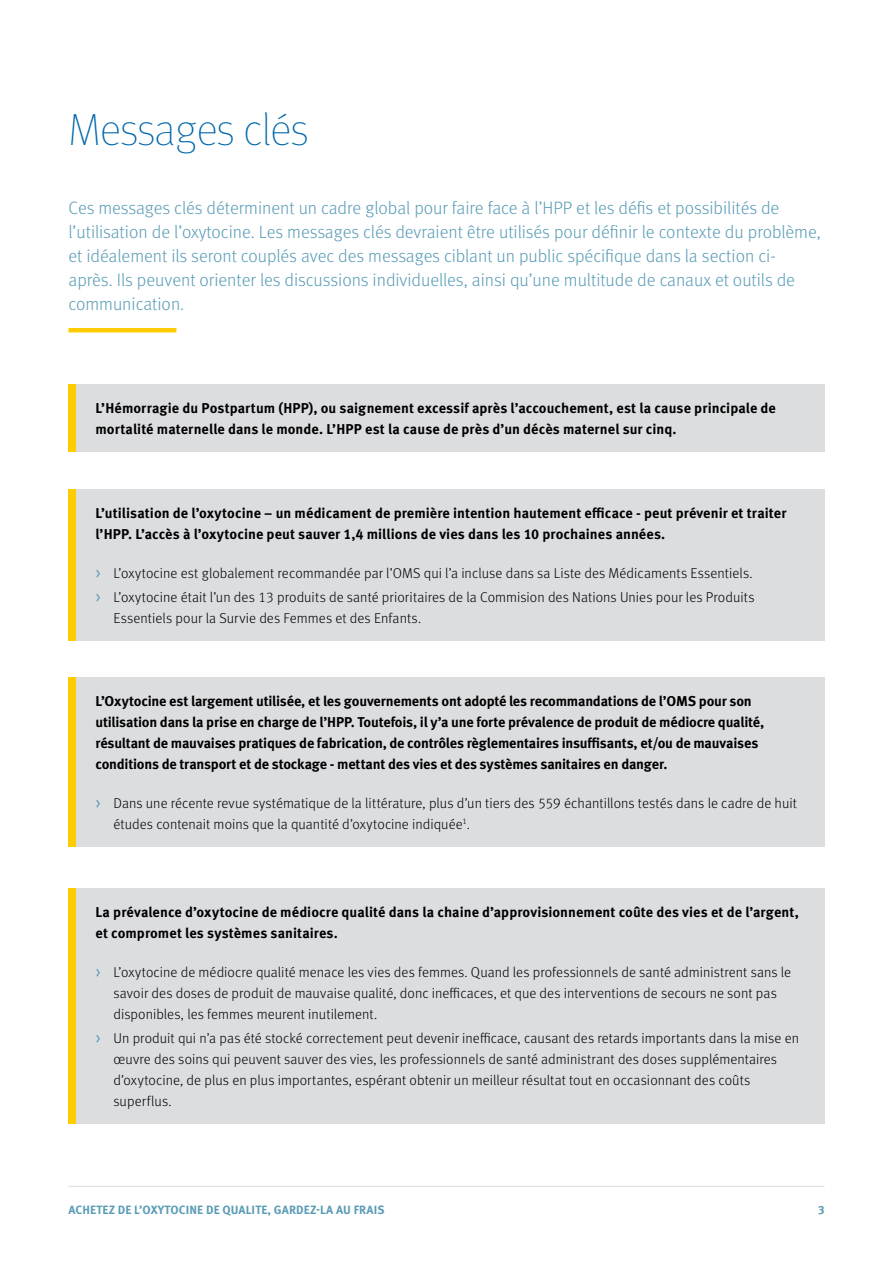
<style>
.page{position:relative;width:893px;height:1263px;background:#fff}
.page>*{position:absolute;margin:0;border:0;box-sizing:border-box;transform-origin:0 0}
.Title_Headline{font:100 45px "Meta OT";letter-spacing:-.015em;color:#0067aa}
.Intro{font:300 18px/24px "Meta OT";color:#5a9cb6}
.t1{font:300 14.25px/21px "Meta OT";letter-spacing:.005em;color:#000001}
.Copytext{font:700 14.25px/21px "Meta OT";color:#000001}
.t2{font:700 12px "Meta OT";letter-spacing:.01em;color:#5a9cb6}
.s1{font-family:"Meta OT Norm";font-weight:400;font-size:18px;color:#5a9cb6}
</style>
<div class="page">
<hr style="left:68px;top:1186px;width:756px;height:1px;background:#dcdddf">
<hr style="left:68px;top:328px;width:108px;height:4px;background:#fc0">
<div style="left:68px;top:384px;width:756px;height:68px;background:#dcdddf"></div>
<div style="left:68px;top:489px;width:756px;height:152px;background:#dcdddf"></div>
<div style="left:68px;top:677px;width:756px;height:170px;background:#dcdddf"></div>
<div style="left:68px;top:888px;width:756px;height:236px;background:#dcdddf"></div>
<div style="left:68px;top:384px;width:8px;height:68px;background:#fc0"></div>
<div style="left:68px;top:489px;width:8px;height:152px;background:#fc0"></div>
<div style="left:68px;top:677px;width:8px;height:170px;background:#fc0"></div>
<div style="left:68px;top:888px;width:8px;height:236px;background:#fc0"></div>
<p class="Title_Headline" style="left:68px;top:104px;width:241px">Messages clés</p>
<p class="Intro" style="left:68px;top:196px;width:754px">Ces messages clés déterminent un cadre global pour faire face à l’HPP et les défis et possibilités de l’utilisation de l’oxytocine. Les messages clés devraient être utilisés pour définir le contexte du problème, et idéalement ils seront couplés avec des messages ciblant un public spécifique dans la section ci&shy;après. Ils peuvent orienter les discussions individuelles, ainsi qu’une multitude de canaux et outils de communication.</p>
<p class="Copytext" style="left:95px;top:397px;width:682px">L’Hémorragie du Postpartum (HPP), ou saignement excessif après l’accouchement, est la cause principale de mortalité maternelle dans le monde. L’HPP est la cause de près d’un décès maternel sur cinq.</p>
<p class="Copytext" style="left:95px;top:502px;width:692px">L’utilisation de l’oxytocine – un médicament de première intention hautement efficace - peut prévenir et traiter l’HPP. L’accès à l’oxytocine peut sauver 1,4 millions de vies dans les 10 prochaines années.</p>
<p class="t1" style="left:95px;top:563px;width:659px"><span class="s1">›</span> L’oxytocine est globalement recommandée par l’OMS qui l’a incluse dans sa Liste des Médicaments Essentiels.</p>
<p class="t1" style="left:113px;top:587px;width:643px;text-indent:-18px"><span class="s1">›</span> L’oxytocine était l’un des 13 produits de santé prioritaires de la Commision des Nations Unies pour les Produits<br>Essentiels pour la Survie des Femmes et des Enfants.</p>
<p class="Copytext" style="left:95px;top:691px;width:670px">L’Oxytocine est largement utilisée, et les gouvernements ont adopté les recommandations de l’OMS pour son utilisation dans la prise en charge de l’HPP. Toutefois, il y’a une forte prévalence de produit de médiocre qualité, résultant de mauvaises pratiques de fabrication, de contrôles règlementaires insuffisants, et/ou de mauvaises conditions de transport et de stockage - mettant des vies et des systèmes sanitaires en danger.</p>
<p class="t1" style="left:113px;top:793px;width:685px;text-indent:-18px"><span class="s1">›</span> Dans une récente revue systématique de la littérature, plus d’un tiers des 559 échantillons testés dans le cadre de huit études contenait moins que la quantité d’oxytocine indiquée<sup>1</sup>.</p>
<p class="Copytext" style="left:95px;top:901px;width:705px">La prévalence d’oxytocine de médiocre qualité dans la chaine d’approvisionnement coûte des vies et de l’argent, et compromet les systèmes sanitaires.</p>
<p class="t1" style="left:113px;top:962px;width:679px;text-indent:-18px"><span class="s1">›</span> L’oxytocine de médiocre qualité menace les vies des femmes. Quand les professionnels de santé administrent sans le savoir des doses de produit de mauvaise qualité, donc inefficaces, et que des interventions de secours ne sont pas disponibles, les femmes meurent inutilement.</p>
<p class="t1" style="left:113px;top:1028px;width:687px;text-indent:-18px"><span class="s1">›</span> Un produit qui n’a pas été stocké correctement peut devenir inefficace, causant des retards importants dans la mise en œuvre des soins qui peuvent sauver des vies, les professionnels de santé administrant des doses supplémentaires d’oxytocine, de plus en plus importantes, espérant obtenir un meilleur résultat tout en occasionnant des coûts superflus.</p>
<p class="t2" style="left:69px;top:1202px;width:317px">ACHETEZ DE L’OXYTOCINE DE QUALITE, GARDEZ-LA AU FRAIS</p>
<p class="t2" style="left:818px;top:1202px;width:8px">3</p>
</div>
